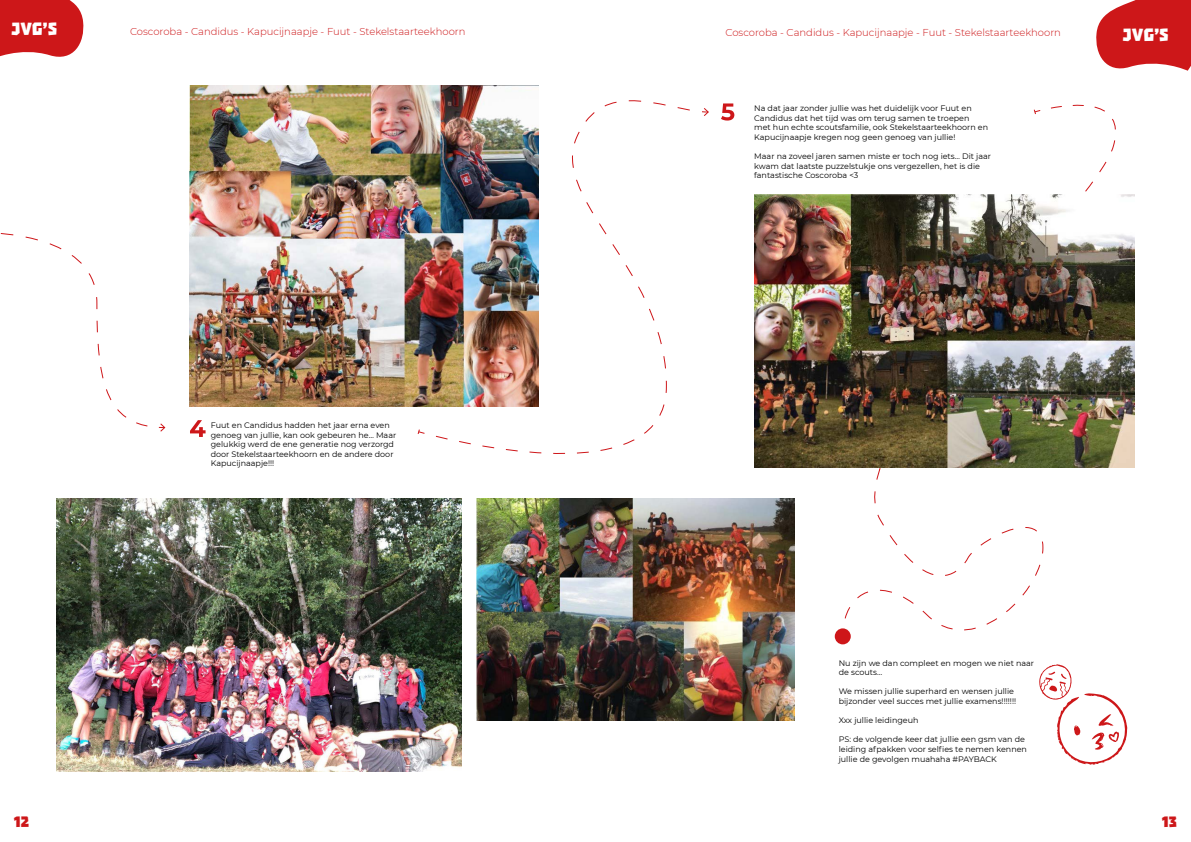
<style>
.page{position:relative;width:1191px;height:842px;background:#fff}
.page>*{position:absolute;margin:0;border:0;box-sizing:border-box;transform-origin:0 0}
.t1{font:20px "Troika";color:#fff}
.t2{font:17px "Troika";color:#cd1719}
.t3{font:300 10px "Montserrat";color:#cd1719}
.t4{font:8px/9.6px "Montserrat";color:#000}
</style>
<div class="page">
<svg style="left:1050px;top:104px;width:66px;height:26px"></svg>
<svg style="left:841px;top:109px;width:274px;height:528px"></svg>
<svg style="left:1033px;top:109px;width:3px;height:6px"></svg>
<div style="left:834px;top:628px;width:16px;height:16px;background:#ce1619;border-radius:50%"></div>
<svg style="left:0;top:0;width:84px;height:57px"></svg>
<svg style="left:1096px;top:0;width:95px;height:71px"></svg>
<img style="left:57px;top:498px;width:404px;height:273px">
<img style="left:754px;top:195px;width:380px;height:273px">
<img style="left:476px;top:498px;width:318px;height:222px">
<img style="left:190px;top:85px;width:349px;height:321px">
<svg style="left:190px;top:420px;width:15px;height:17px"></svg>
<svg style="left:0;top:233px;width:166px;height:199px"></svg>
<svg style="left:721px;top:103px;width:13px;height:18px"></svg>
<svg style="left:435px;top:435px;width:200px;height:19px"></svg>
<svg style="left:604px;top:100px;width:86px;height:11px"></svg>
<img style="left:418px;top:111px;width:285px;height:323px">
<svg style="left:417px;top:428px;width:3px;height:6px"></svg>
<svg style="left:703px;top:108px;width:6px;height:8px"></svg>
<svg style="left:1039px;top:664px;width:88px;height:101px"></svg>
<h1 class="t1" style="left:11px;top:18px;width:47px">JVG’S</h1>
<h1 class="t1" style="left:1123px;top:23px;width:47px">JVG’S</h1>
<p class="t3" style="left:130px;top:25px;width:337px">Coscoroba - Candidus - Kapucijnaapje - Fuut - Stekelstaarteekhoorn</p>
<p class="t3" style="left:725px;top:26px;width:337px">Coscoroba - Candidus - Kapucijnaapje - Fuut - Stekelstaarteekhoorn</p>
<p class="t4" style="left:211px;top:420px;width:187px">Fuut en Candidus hadden het jaar erna even genoeg van jullie, kan ook gebeuren he… Maar gelukkig werd de ene generatie nog verzorgd door Stekelstaarteekhoorn en de andere door Kapucijnaapje!!!</p>
<p class="t4" style="left:754px;top:103px;width:235px">Na dat jaar zonder jullie was het duidelijk voor Fuut en Candidus dat het tijd was om terug samen te troepen<br>met hun echte scoutsfamilie, ook Stekelstaarteekhoorn en Kapucijnaapje kregen nog geen genoeg van jullie!</p>
<p class="t4" style="left:754px;top:151px;width:238px">Maar na zoveel jaren samen miste er toch nog iets… Dit jaar kwam dat laatste puzzelstukje ons vergezellen, het is die fantastische Coscoroba &lt;3</p>
<p class="t4" style="left:838px;top:657px;width:197px">Nu zijn we dan compleet en mogen we niet naar de scouts…</p>
<p class="t4" style="left:838px;top:686px;width:179px">We missen jullie superhard en wensen jullie bijzonder veel succes met jullie examens!!!!!!!</p>
<p class="t4" style="left:838px;top:715px;width:81px">Xxx jullie leidingeuh</p>
<p class="t4" style="left:838px;top:734px;width:190px">PS: de volgende keer dat jullie een gsm van de leiding afpakken voor selfies te nemen kennen jullie de gevolgen muahaha #PAYBACK</p>
<h2 class="t2" style="left:14px;top:812px;width:16px">12</h2>
<h2 class="t2" style="left:1162px;top:812px;width:16px">13</h2>
</div>
